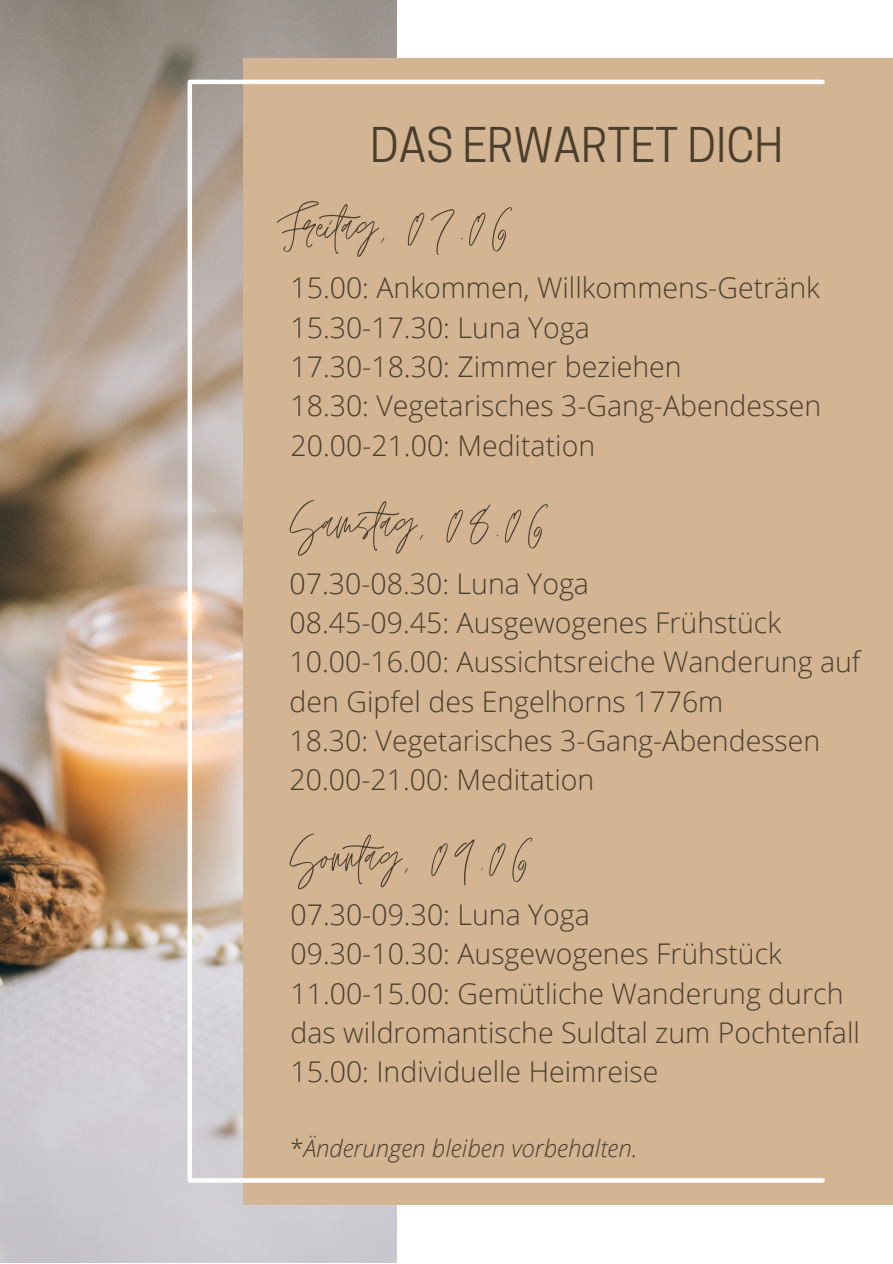
<style>
.page{position:relative;width:893px;height:1264px;background:#fff}
.page>*{position:absolute;margin:0;border:0;box-sizing:border-box;transform-origin:0 0}
.t1{font:67.5px "Jonathan";color:#4a3e2c}
.t2{font:45px "Cooper Hewitt";color:#4a3e2c}
.t3{font:300 28.5px/39.3px "Open Sans";color:#4a3e2c}
.t4{font:italic 300 24px "Open Sans";color:#4a3e2c}
.s1{font-style:normal}
</style>
<div class="page">
<img style="left:0;top:0;width:396px;height:1262px">
<div style="left:243px;top:58px;width:649px;height:1146px;background:#d3b493"></div>
<hr style="left:190px;top:80px;width:632px;height:4px;background:#fff">
<svg style="left:191px;top:1178px;width:631px;height:4px;background:#fcfbf9"></svg>
<div style="left:187px;top:84px;width:5px;height:1096px;background:#fff"></div>
<p class="t2" style="left:370px;top:129px;width:414px">DAS ERWARTET DICH</p>
<p class="t1" style="left:277px;top:189px;width:240px">Freitag, 07.06</p>
<p class="t3" style="left:290px;top:267px;width:531px">15.00: Ankommen, Willkommens-Getränk</p>
<p class="t3" style="left:290px;top:307px;width:301px">15.30-17.30: Luna Yoga</p>
<p class="t3" style="left:290px;top:346px;width:393px">17.30-18.30: Zimmer beziehen</p>
<p class="t3" style="left:290px;top:385px;width:532px">18.30: Vegetarisches 3-Gang-Abendessen</p>
<p class="t3" style="left:290px;top:425px;width:306px">20.00-21.00: Meditation</p>
<p class="t1" style="left:289px;top:485px;width:263px">Samstag, 08.06</p>
<p class="t3" style="left:289px;top:563px;width:301px">07.30-08.30: Luna Yoga</p>
<p class="t3" style="left:289px;top:602px;width:493px">08.45-09.45: Ausgewogenes Frühstück</p>
<p class="t3" style="left:289px;top:641px;width:572px">10.00-16.00: Aussichtsreiche Wanderung auf den Gipfel des Engelhorns 1776m</p>
<p class="t3" style="left:289px;top:720px;width:532px">18.30: Vegetarisches 3-Gang-Abendessen</p>
<p class="t3" style="left:289px;top:759px;width:306px">20.00-21.00: Meditation</p>
<p class="t1" style="left:289px;top:819px;width:247px">Sonntag, 09.06</p>
<p class="t3" style="left:290px;top:894px;width:301px">07.30-09.30: Luna Yoga</p>
<p class="t3" style="left:290px;top:933px;width:493px">09.30-10.30: Ausgewogenes Frühstück</p>
<p class="t3" style="left:290px;top:972px;width:571px">11.00-15.00: Gemütliche Wanderung durch das wildromantische Suldtal zum Pochtenfall</p>
<p class="t3" style="left:290px;top:1051px;width:369px">15.00: Individuelle Heimreise</p>
<p class="t4" style="left:290px;top:1130px;width:348px"><span class="s1">*</span>Änderungen bleiben vorbehalten.</p>
</div>
